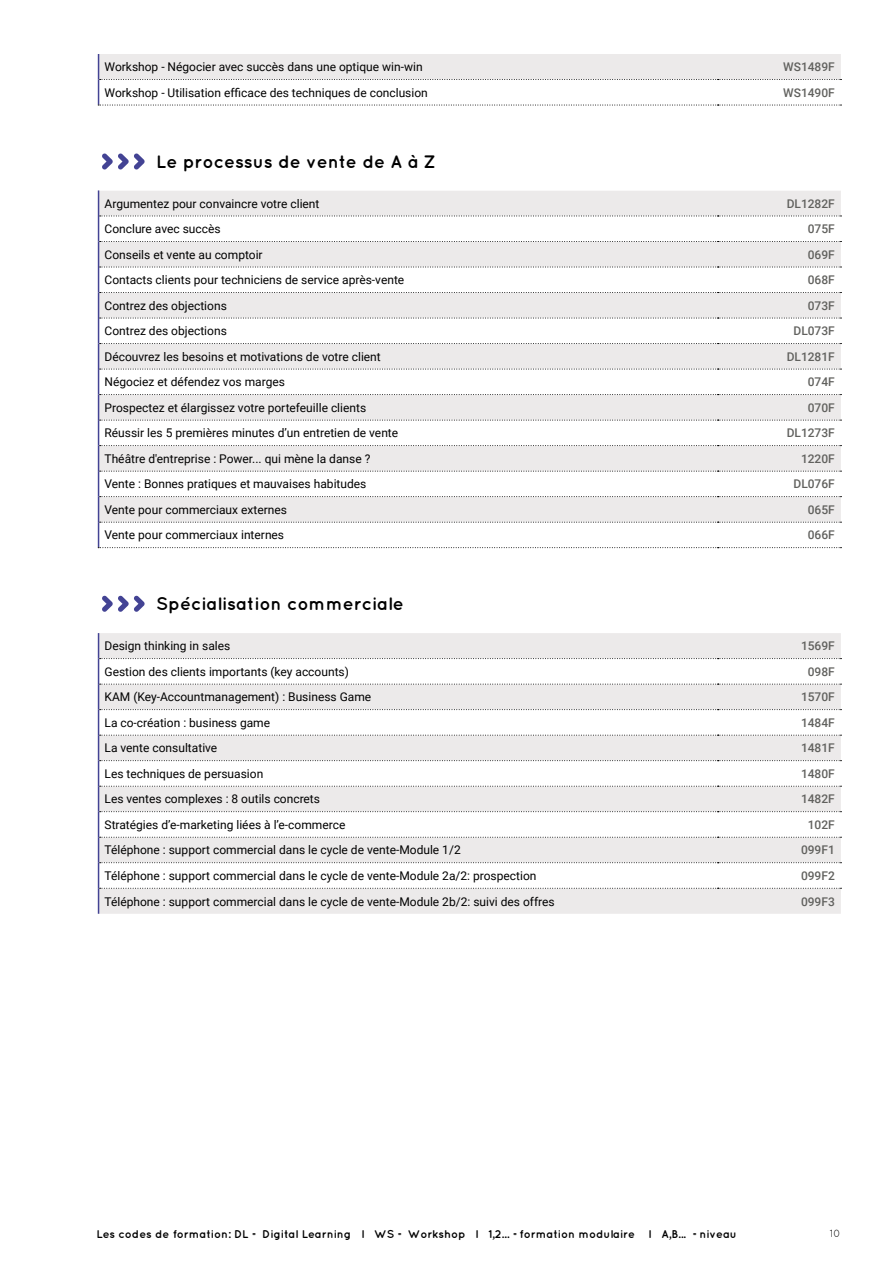
<style>
.page{position:relative;width:893px;height:1263px;background:#fff}
.page>*{position:absolute;margin:0;border:0;box-sizing:border-box;transform-origin:0 0}
.t1{font:700 18px "Quicksand";color:#000}
.t2{font:12px "Roboto";color:#000}
.t3{font:500 12px "Roboto";color:#61615e}
.t4{font:700 11.25px "Quicksand";color:#000}
.t5{font:10.5px "Quicksand";color:#000}
</style>
<div class="page">
<svg style="left:98px;top:633px;width:743px;height:281px"></svg>
<svg style="left:98px;top:54px;width:743px;height:52px"></svg>
<svg style="left:98px;top:190px;width:743px;height:358px"></svg>
<svg style="left:102px;top:153px;width:43px;height:17px"></svg>
<svg style="left:102px;top:595px;width:43px;height:17px"></svg>
<p class="t2" style="left:105px;top:59px;width:320px">Workshop - Négocier avec succès dans une optique win-win</p>
<p class="t3" style="left:783px;top:59px;width:53px">WS1489F</p>
<p class="t2" style="left:105px;top:84px;width:325px">Workshop - Utilisation efficace des techniques de conclusion</p>
<p class="t3" style="left:783px;top:84px;width:53px">WS1490F</p>
<h1 class="t1" style="left:156px;top:151px;width:281px">Le processus de vente de A à Z</h1>
<p class="t2" style="left:105px;top:195px;width:216px">Argumentez pour convaincre votre client</p>
<p class="t3" style="left:787px;top:195px;width:50px">DL1282F</p>
<p class="t2" style="left:105px;top:221px;width:118px">Conclure avec succès</p>
<p class="t3" style="left:808px;top:221px;width:29px">075F</p>
<p class="t2" style="left:105px;top:246px;width:160px">Conseils et vente au comptoir</p>
<p class="t3" style="left:808px;top:246px;width:29px">069F</p>
<p class="t2" style="left:105px;top:272px;width:301px">Contacts clients pour techniciens de service après-vente</p>
<p class="t3" style="left:808px;top:272px;width:29px">068F</p>
<p class="t2" style="left:105px;top:297px;width:124px">Contrez des objections</p>
<p class="t3" style="left:808px;top:297px;width:29px">073F</p>
<p class="t2" style="left:105px;top:323px;width:124px">Contrez des objections</p>
<p class="t3" style="left:793px;top:323px;width:43px">DL073F</p>
<p class="t2" style="left:105px;top:348px;width:278px">Découvrez les besoins et motivations de votre client</p>
<p class="t3" style="left:787px;top:348px;width:50px">DL1281F</p>
<p class="t2" style="left:105px;top:374px;width:182px">Négociez et défendez vos marges</p>
<p class="t3" style="left:808px;top:374px;width:29px">074F</p>
<p class="t2" style="left:105px;top:399px;width:263px">Prospectez et élargissez votre portefeuille clients</p>
<p class="t3" style="left:808px;top:399px;width:29px">070F</p>
<p class="t2" style="left:105px;top:425px;width:295px">Réussir les 5 premières minutes d’un entretien de vente</p>
<p class="t3" style="left:787px;top:425px;width:50px">DL1273F</p>
<p class="t2" style="left:105px;top:450px;width:267px">Théâtre d'entreprise : Power... qui mène la danse ?</p>
<p class="t3" style="left:801px;top:450px;width:35px">1220F</p>
<p class="t2" style="left:105px;top:476px;width:263px">Vente : Bonnes pratiques et mauvaises habitudes</p>
<p class="t3" style="left:793px;top:476px;width:43px">DL076F</p>
<p class="t2" style="left:105px;top:501px;width:184px">Vente pour commerciaux externes</p>
<p class="t3" style="left:808px;top:501px;width:29px">065F</p>
<p class="t2" style="left:105px;top:527px;width:181px">Vente pour commerciaux internes</p>
<p class="t3" style="left:808px;top:527px;width:29px">066F</p>
<h1 class="t1" style="left:156px;top:593px;width:249px">Spécialisation commerciale</h1>
<p class="t2" style="left:105px;top:638px;width:127px">Design thinking in sales</p>
<p class="t3" style="left:801px;top:638px;width:35px">1569F</p>
<p class="t2" style="left:105px;top:663px;width:246px">Gestion des clients importants (key accounts)</p>
<p class="t3" style="left:808px;top:663px;width:29px">098F</p>
<p class="t2" style="left:105px;top:689px;width:268px">KAM (Key-Accountmanagement) : Business Game</p>
<p class="t3" style="left:801px;top:689px;width:35px">1570F</p>
<p class="t2" style="left:105px;top:714px;width:167px">La co-création : business game</p>
<p class="t3" style="left:801px;top:714px;width:35px">1484F</p>
<p class="t2" style="left:105px;top:740px;width:114px">La vente consultative</p>
<p class="t3" style="left:801px;top:740px;width:35px">1481F</p>
<p class="t2" style="left:105px;top:765px;width:160px">Les techniques de persuasion</p>
<p class="t3" style="left:801px;top:765px;width:35px">1480F</p>
<p class="t2" style="left:105px;top:791px;width:217px">Les ventes complexes : 8 outils concrets</p>
<p class="t3" style="left:801px;top:791px;width:35px">1482F</p>
<p class="t2" style="left:105px;top:816px;width:242px">Stratégies d’e-marketing liées à l’e-commerce</p>
<p class="t3" style="left:808px;top:816px;width:29px">102F</p>
<p class="t2" style="left:105px;top:842px;width:358px">Téléphone : support commercial dans le cycle de vente-Module 1/2</p>
<p class="t3" style="left:801px;top:842px;width:35px">099F1</p>
<p class="t2" style="left:105px;top:867px;width:433px">Téléphone : support commercial dans le cycle de vente-Module 2a/2: prospection</p>
<p class="t3" style="left:801px;top:867px;width:35px">099F2</p>
<p class="t2" style="left:105px;top:893px;width:452px">Téléphone : support commercial dans le cycle de vente-Module 2b/2: suivi des offres</p>
<p class="t3" style="left:801px;top:893px;width:35px">099F3</p>
<p class="t4" style="left:96px;top:1227px;width:642px">Les codes de formation: DL = Digital Learning l WS = Workshop l 1,2... =formation modulaire l A,B... =niveau</p>
<p class="t5" style="left:830px;top:1227px;width:12px">10</p>
</div>
